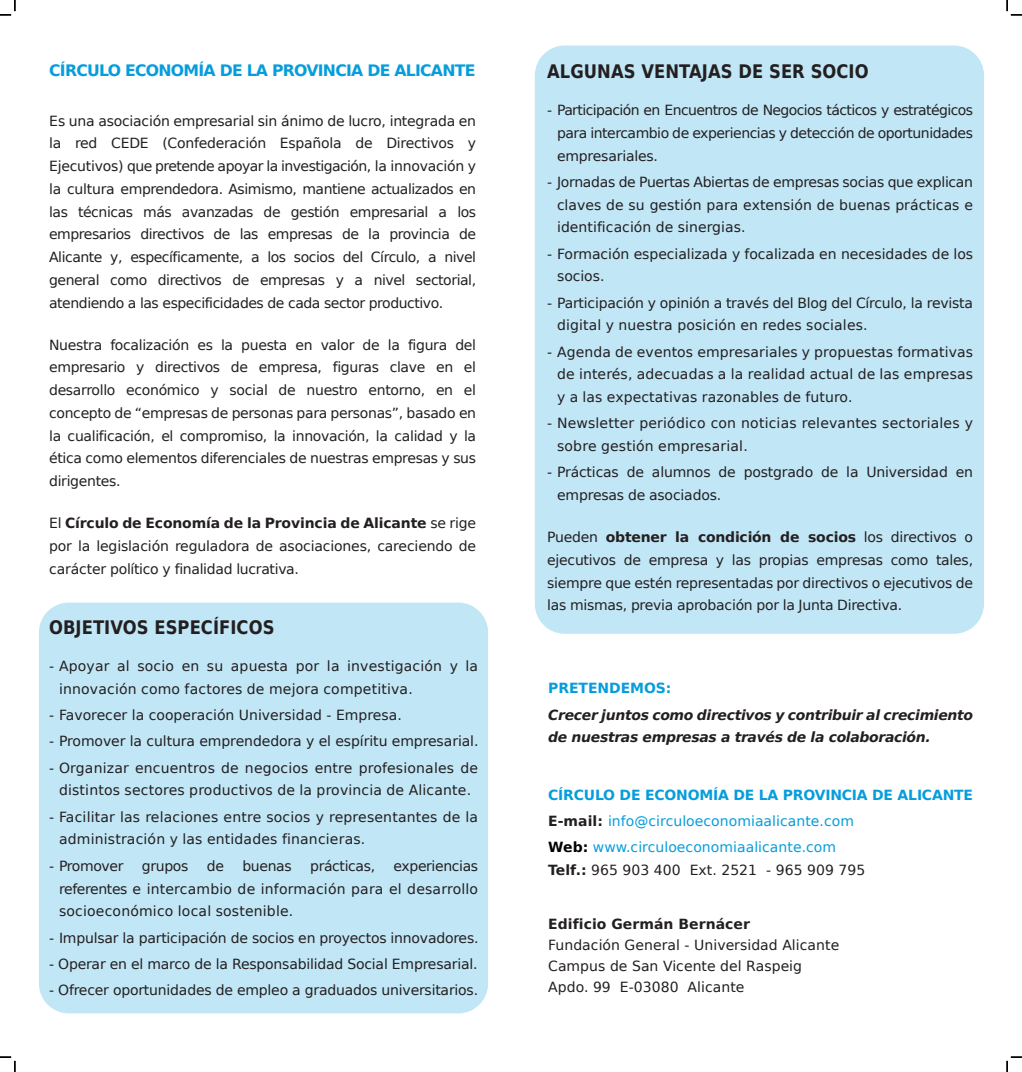
<style>
.page{position:relative;width:1022px;height:1072px;background:#fff}
.page>*{position:absolute;margin:0;border:0;box-sizing:border-box;transform-origin:0 0}
.t1{font:700 18.55px "DejaVu Sans";letter-spacing:.005em;color:#231f20;scale:.88 1}
.t2{font:700 15.75px "DejaVu Sans";letter-spacing:-.05em;color:#069ddc}
.t3{font:14px/22.8px "DejaVu Sans";letter-spacing:-.005em;color:#231f20;text-align:justify}
.t4{font:14px/26.2px "DejaVu Sans";letter-spacing:.005em;color:#069ddc}
.t5{font:italic 700 14px/22.8px "DejaVu Sans";letter-spacing:-.025em;color:#231f20}
.t6{font:14px/22.8px "DejaVu Sans";letter-spacing:.015em;color:#231f20}
.t7{font:700 14px "DejaVu Sans";letter-spacing:.005em;color:#231f20}
.t8{font:14px "DejaVu Sans";letter-spacing:-.025em;color:#231f20}
.t9{font:700 14px "DejaVu Sans";letter-spacing:-.005em;color:#069ddc}
.s1{font-weight:700}
.s2{font-weight:700;color:#231f20}
.s3{font-weight:700;color:#000001}
</style>
<div class="page">
<div style="left:39px;top:602px;width:449px;height:411px;background:#c1e6f6;border-radius:30px"></div>
<div style="left:535px;top:46px;width:449px;height:588px;background:#c1e6f6;border-radius:30px"></div>
<svg style="left:0;top:0;width:16px;height:16px"></svg>
<svg style="left:1006px;top:0;width:16px;height:16px"></svg>
<svg style="left:1006px;top:1056px;width:16px;height:16px"></svg>
<svg style="left:0;top:1056px;width:16px;height:16px"></svg>
<p class="t2" style="left:49px;top:58px;width:428px">CÍRCULO ECONOMÍA DE LA PROVINCIA DE ALICANTE</p>
<p class="t3" style="left:49px;top:108px;width:429px">Es una asociación empresarial sin ánimo de lucro, integrada en la red CEDE (Confederación Española de Directivos y Ejecutivos) que pretende apoyar la investigación, la innovación y la cultura emprendedora. Asimismo, mantiene actualizados en las técnicas más avanzadas de gestión empresarial a los empresarios directivos de las empresas de la provincia de Alicante y, específicamente, a los socios del Círculo, a nivel general como directivos de empresas y a nivel sectorial, atendiendo a las especificidades de cada sector productivo.</p>
<p class="t3" style="left:49px;top:332px;width:429px">Nuestra focalización es la puesta en valor de la figura del empresario y directivos de empresa, figuras clave en el desarrollo económico y social de nuestro entorno, en el concepto de “empresas de personas para personas”, basado en la cualificación, el compromiso, la innovación, la calidad y la ética como elementos diferenciales de nuestras empresas y sus dirigentes.</p>
<p class="t3" style="left:49px;top:511px;width:429px">El <span class="s1">Círculo de Economía de la Provincia de Alicante</span> se rige por la legislación reguladora de asociaciones, careciendo de carácter político y finalidad lucrativa.</p>
<h1 class="t1" style="left:49px;top:612px;width:258px">OBJETIVOS ESPECÍFICOS</h1>
<p class="t3" style="left:59px;top:654px;width:421px;text-indent:-10px">- Apoyar al socio en su apuesta por la investigación y la innovación como factores de mejora competitiva.</p>
<p class="t3" style="left:49px;top:703px;width:354px">- Favorecer la cooperación Universidad - Empresa.</p>
<p class="t3" style="left:49px;top:729px;width:431px">- Promover la cultura emprendedora y el espíritu empresarial.</p>
<p class="t3" style="left:49px;top:755px;width:430px;text-align:center">- Organizar encuentros de negocios entre profesionales de distintos sectores productivos de la provincia de Alicante.</p>
<p class="t3" style="left:59px;top:804px;width:421px;text-indent:-10px">- Facilitar las relaciones entre socios y representantes de la administración y las entidades financieras.</p>
<p class="t8" style="left:49px;top:854px;width:76px">- Promover</p>
<p class="t3" style="left:142px;top:853px;width:48px">grupos</p>
<p class="t3" style="left:207px;top:853px;width:19px">de</p>
<p class="t3" style="left:242px;top:853px;width:51px">buenas</p>
<p class="t8" style="left:310px;top:854px;width:66px">prácticas,</p>
<p class="t3" style="left:59px;top:853px;width:421px;text-indent:335px">experiencias referentes e intercambio de información para el desarrollo socioeconómico local sostenible.</p>
<p class="t3" style="left:49px;top:925px;width:431px">- Impulsar la participación de socios en proyectos innovadores.</p>
<p class="t3" style="left:49px;top:951px;width:430px">- Operar en el marco de la Responsabilidad Social Empresarial.</p>
<p class="t3" style="left:49px;top:978px;width:430px">- Ofrecer oportunidades de empleo a graduados universitarios.</p>
<h1 class="t1" style="left:547px;top:56px;width:367px">ALGUNAS VENTAJAS DE SER SOCIO</h1>
<p class="t3" style="left:557px;top:98px;width:417px;text-indent:-10px">- Participación en Encuentros de Negocios tácticos y estratégicos para intercambio de experiencias y detección de oportunidades empresariales.</p>
<p class="t3" style="left:557px;top:170px;width:417px;text-indent:-10px">- Jornadas de Puertas Abiertas de empresas socias que explican claves de su gestión para extensión de buenas prácticas e identificación de sinergias.</p>
<p class="t3" style="left:557px;top:241px;width:418px;text-indent:-10px">- Formación especializada y focalizada en necesidades de los socios.</p>
<p class="t3" style="left:557px;top:290px;width:417px;text-indent:-10px">- Participación y opinión a través del Blog del Círculo, la revista digital y nuestra posición en redes sociales.</p>
<p class="t3" style="left:557px;top:339px;width:417px;text-indent:-10px">- Agenda de eventos empresariales y propuestas formativas de interés, adecuadas a la realidad actual de las empresas y a las expectativas razonables de futuro.</p>
<p class="t6" style="left:557px;top:411px;width:417px;text-indent:-10px">- Newsletter periódico con noticias relevantes sectoriales y sobre gestión empresarial.</p>
<p class="t3" style="left:557px;top:460px;width:417px;text-indent:-10px">- Prácticas de alumnos de postgrado de la Universidad en empresas de asociados.</p>
<p class="t3" style="left:547px;top:525px;width:427px">Pueden <span class="s1">obtener la condición de socios</span> los directivos o ejecutivos de empresa y las propias empresas como tales, siempre que estén representadas por directivos o ejecutivos de las mismas, previa aprobación por la Junta Directiva.</p>
<p class="t9" style="left:548px;top:677px;width:125px">PRETENDEMOS:</p>
<p class="t5" style="left:548px;top:703px;width:426px">Crecer juntos como directivos y contribuir al crecimiento de nuestras empresas a través de la colaboración.</p>
<p class="t4" style="left:548px;top:781px;width:426px"><span class="s1">CÍRCULO DE ECONOMÍA DE LA PROVINCIA DE ALICANTE<br></span><span class="s2">E-mail:</span> info@circuloeconomiaalicante.com<br><span class="s3">Web:</span> www.circuloeconomiaalicante.com</p>
<p class="t3" style="left:548px;top:858px;width:319px"><span class="s1">Telf.:</span> 965 903 400 Ext. 2521 - 965 909 795</p>
<p class="t7" style="left:548px;top:913px;width:203px">Edificio Germán Bernácer</p>
<p class="t3" style="left:548px;top:934px;width:293px;line-height:21px;text-align:left">Fundación General - Universidad Alicante<br>Campus de San Vicente del Raspeig<br>Apdo. 99 E-03080 Alicante</p>
</div>
